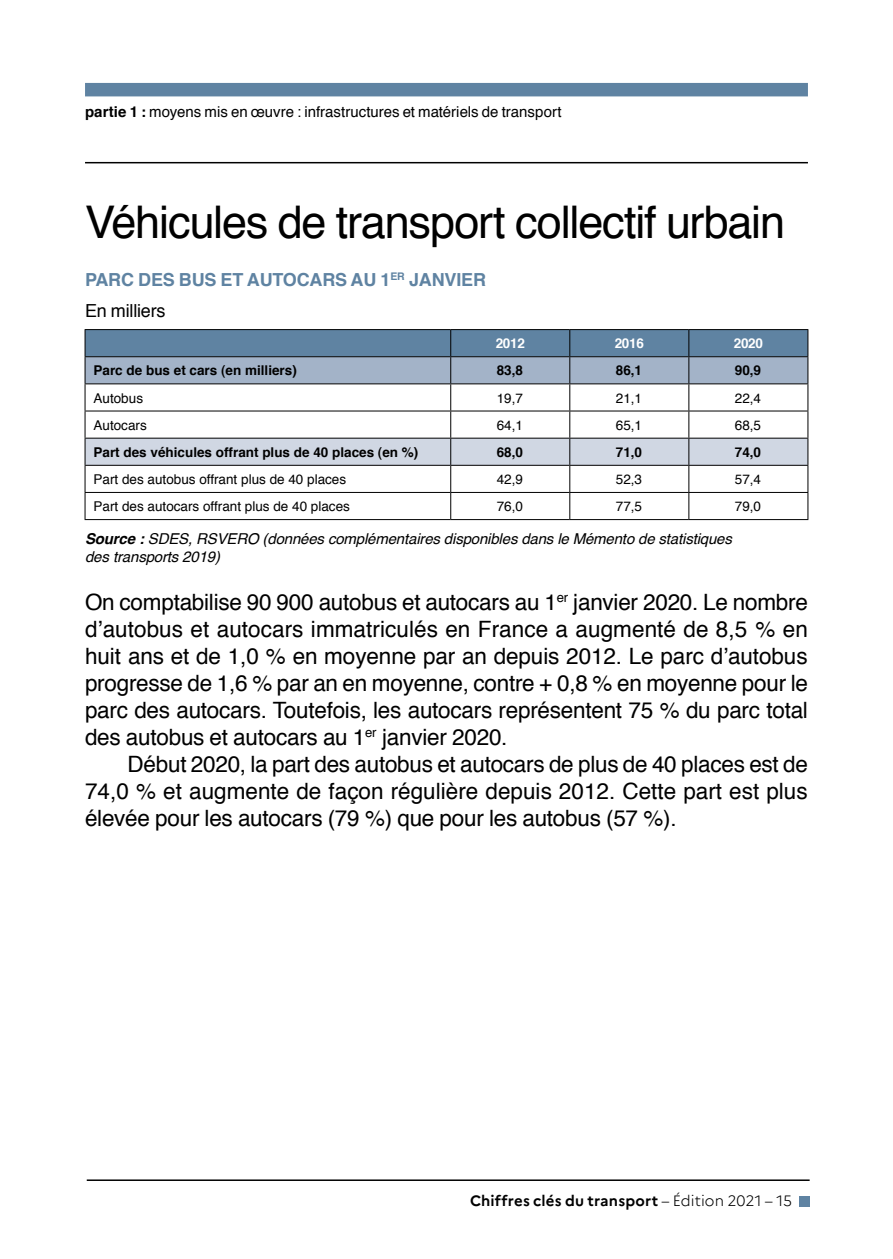
<style>
.page{position:relative;width:893px;height:1259px;background:#fff}
.page>*{position:absolute;margin:0;border:0;box-sizing:border-box;transform-origin:0 0}
.t1{font:45px "Helvetica";letter-spacing:-.025em;color:#000}
.texte{font:22.5px/27px "Helvetica";letter-spacing:-.01em;color:#000;text-align:justify}
.texte-retrait{font:22.5px/27px "Helvetica";letter-spacing:-.01em;color:#000;text-align:justify}
.t2{font:700 18px "Helvetica";letter-spacing:-.01em;color:#5f83a2}
.legende-graph{font:18px "Helvetica";letter-spacing:-.01em;color:#000}
.source-graph{font:italic 15px/18px "Helvetica";letter-spacing:-.01em;color:#000}
.t3{font:15px "Helvetica";color:#000}
.t4{font:700 15px "Marianne";letter-spacing:.01em;color:#000}
.t5{font:13.5px "Helvetica";color:#000}
.t6{font:700 13.5px "Helvetica";color:#000}
.t7{font:700 13.5px "Helvetica";letter-spacing:-.02em;color:#fff}
.s1{font-weight:700}
.s2{font-weight:300}
</style>
<div class="page">
<div style="left:85px;top:83px;width:723px;height:13px;background:#5f83a2"></div>
<hr style="left:85px;top:162px;width:723px;height:1px;background:#000">
<hr style="left:87px;top:1179px;width:723px;height:2px;background:#000">
<div style="left:799px;top:1195px;width:11px;height:11px;background:#5f83a2"></div>
<hr style="left:85px;top:519px;width:366px;height:1px;background:#000">
<hr style="left:451px;top:519px;width:119px;height:1px;background:#000">
<hr style="left:570px;top:519px;width:119px;height:1px;background:#000">
<hr style="left:689px;top:519px;width:119px;height:1px;background:#000">
<svg style="left:85px;top:329px;width:723px;height:190px"></svg>
<hr style="left:85px;top:356px;width:366px;height:1px;background:#000">
<hr style="left:451px;top:356px;width:119px;height:1px;background:#000">
<hr style="left:570px;top:356px;width:119px;height:1px;background:#000">
<hr style="left:689px;top:356px;width:119px;height:1px;background:#000">
<p class="t3" style="left:85px;top:100px;width:478px"><span class="s1">partie 1 :</span> moyens mis en œuvre : infrastructures et matériels de transport</p>
<h1 class="t1" style="left:85px;top:188px;width:701px">Véhicules de transport collectif urbain</h1>
<h2 class="t2" style="left:85px;top:265px;width:402px">PARC DES BUS ET AUTOCARS AU 1<sup>ER</sup> JANVIER</h2>
<p class="legende-graph" style="left:85px;top:297px;width:82px">En milliers</p>
<p class="t7" style="left:496px;top:332px;width:31px">2012</p>
<p class="t7" style="left:615px;top:332px;width:31px">2016</p>
<p class="t7" style="left:734px;top:332px;width:31px">2020</p>
<p class="t6" style="left:94px;top:360px;width:205px">Parc de bus et cars (en milliers)</p>
<p class="t6" style="left:497px;top:360px;width:28px">83,8</p>
<p class="t6" style="left:616px;top:360px;width:28px">86,1</p>
<p class="t6" style="left:735px;top:360px;width:28px">90,9</p>
<p class="t5" style="left:94px;top:387px;width:51px">Autobus</p>
<p class="t5" style="left:497px;top:387px;width:28px">19,7</p>
<p class="t5" style="left:616px;top:387px;width:28px">21,1</p>
<p class="t5" style="left:735px;top:387px;width:28px">22,4</p>
<p class="t5" style="left:94px;top:414px;width:55px">Autocars</p>
<p class="t5" style="left:497px;top:414px;width:28px">64,1</p>
<p class="t5" style="left:616px;top:414px;width:28px">65,1</p>
<p class="t5" style="left:735px;top:414px;width:28px">68,5</p>
<p class="t6" style="left:94px;top:441px;width:326px">Part des véhicules offrant plus de 40 places (en %)</p>
<p class="t6" style="left:497px;top:441px;width:28px">68,0</p>
<p class="t6" style="left:616px;top:441px;width:28px">71,0</p>
<p class="t6" style="left:735px;top:441px;width:28px">74,0</p>
<p class="t5" style="left:94px;top:469px;width:254px">Part des autobus offrant plus de 40 places</p>
<p class="t5" style="left:497px;top:469px;width:28px">42,9</p>
<p class="t5" style="left:616px;top:469px;width:28px">52,3</p>
<p class="t5" style="left:735px;top:469px;width:28px">57,4</p>
<p class="t5" style="left:94px;top:496px;width:258px">Part des autocars offrant plus de 40 places</p>
<p class="t5" style="left:497px;top:496px;width:28px">76,0</p>
<p class="t5" style="left:616px;top:496px;width:28px">77,5</p>
<p class="t5" style="left:735px;top:496px;width:28px">79,0</p>
<p class="source-graph" style="left:85px;top:530px;width:648px"><span class="s1">Source :</span> SDES, RSVERO (données complémentaires disponibles dans le Mémento de statistiques des transports 2019)</p>
<p class="texte" style="left:85px;top:589px;width:724px">On comptabilise 90 900 autobus et autocars au 1<sup>er</sup> janvier 2020. Le nombre d’autobus et autocars immatriculés en France a augmenté de 8,5 % en huit ans et de 1,0 % en moyenne par an depuis 2012. Le parc d’autobus progresse de 1,6 % par an en moyenne, contre + 0,8 % en moyenne pour le parc des autocars. Toutefois, les autocars représentent 75 % du parc total des autobus et autocars au 1<sup>er</sup> janvier 2020.</p>
<p class="texte-retrait" style="left:85px;top:751px;width:724px;text-indent:43px">Début 2020, la part des autobus et autocars de plus de 40 places est de 74,0 % et augmente de façon régulière depuis 2012. Cette part est plus élevée pour les autocars (79 %) que pour les autobus (57 %).</p>
<p class="t4" style="left:470px;top:1192px;width:324px">Chiffres clés du transport <span class="s2">– Édition 2021 – 15</span></p>
</div>
